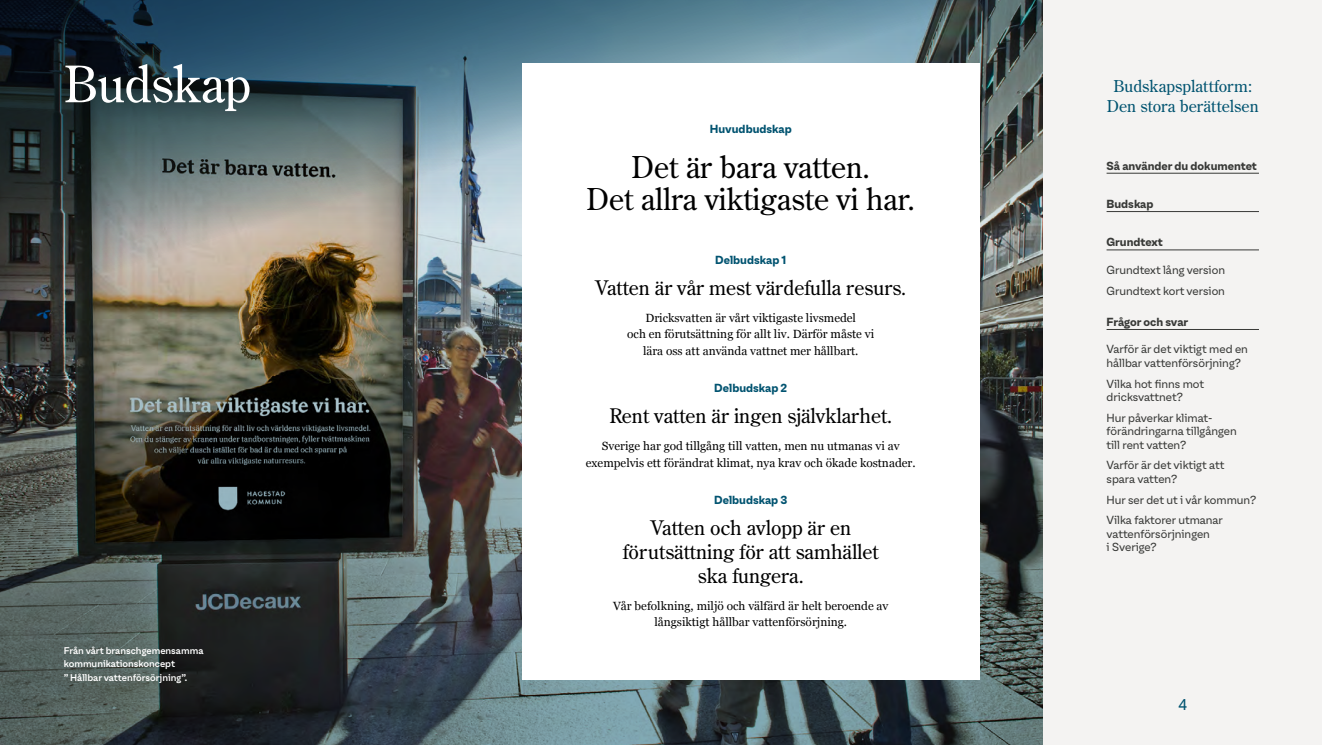
<style>
.page{position:relative;width:1322px;height:745px;background:#fff}
.page>*{position:absolute;margin:0;border:0;box-sizing:border-box;transform-origin:0 0}
.Rubrik_1__Innehållsf{font:50px "Century Old Style Std";letter-spacing:-.01em;color:#fff}
.Dekoration_Century{font:30px/32.5px "Century Old Style Std";color:#000;text-align:center}
.Dekoration_Century_s{font:20px/24px "Century Old Style Std";color:#000;text-align:center}
.t1{font:16.25px/20px "Century Old Style Std";color:#005370;text-align:center}
.t2{font:15px "Oli Grotesk L";color:#005370}
.Brödtext{font:11.88px/16.2px "Georgia";color:#000;text-align:center}
.t3{font:11.25px/13.5px "Oli Grotesk L";color:#383937}
.t4{font:700 11.25px "Oli Grotesk L";color:#383937}
.Rubrik_3__inte_inneh{font:700 11.25px "Oli Grotesk L";color:#005370}
.t5{font:500 9.38px/13.8px "Oli Grotesk L";color:#fff}
</style>
<div class="page">
<svg style="left:0;top:398px;width:1043px;height:346px;background:#3b4343"></svg>
<img style="left:0;top:0;width:1043px;height:398px">
<div style="left:522px;top:64px;width:458px;height:615px;background:#fff"></div>
<div style="left:1043px;top:0;width:279px;height:744px;background:#f4f3f2"></div>
<hr style="left:1106px;top:173px;width:153px;height:1px;background:#383937">
<hr style="left:1106px;top:211px;width:153px;height:1px;background:#383937">
<hr style="left:1106px;top:249px;width:153px;height:1px;background:#383937">
<hr style="left:1106px;top:329px;width:153px;height:1px;background:#383937">
<p class="Rubrik_1__Innehållsf" style="left:64px;top:52px;width:188px">Budskap</p>
<p class="t5" style="left:64px;top:642px;width:141px">Från vårt branschgemensamma kommunikationskoncept<br>” Hållbar vattenförsörjning”.</p>
<p class="Rubrik_3__inte_inneh" style="left:710px;top:121px;width:83px">Huvudbudskap</p>
<p class="Dekoration_Century" style="left:586px;top:150px;width:330px">Det är bara vatten.<br>Det allra viktigaste vi har.</p>
<p class="Rubrik_3__inte_inneh" style="left:715px;top:251px;width:72px">Delbudskap 1</p>
<p class="Dekoration_Century_s" style="left:595px;top:275px;width:313px">Vatten är vår mest värdefulla resurs.</p>
<p class="Brödtext" style="left:627px;top:309px;width:248px">Dricksvatten är vårt viktigaste livsmedel<br>och en förutsättning för allt liv. Därför måste vi lära oss att använda vattnet mer hållbart.</p>
<p class="Rubrik_3__inte_inneh" style="left:714px;top:379px;width:74px">Delbudskap 2</p>
<p class="Dekoration_Century_s" style="left:609px;top:403px;width:284px">Rent vatten är ingen självklarhet.</p>
<p class="Brödtext" style="left:586px;top:437px;width:331px">Sverige har god tillgång till vatten, men nu utmanas vi av exempelvis ett förändrat klimat, nya krav och ökade kostnader.</p>
<p class="Rubrik_3__inte_inneh" style="left:714px;top:491px;width:75px">Delbudskap 3</p>
<p class="Dekoration_Century_s" style="left:623px;top:515px;width:257px">Vatten och avlopp är en förutsättning för att samhället ska fungera.</p>
<p class="Brödtext" style="left:613px;top:597px;width:277px">Vår befolkning, miljö och välfärd är helt beroende av långsiktigt hållbar vattenförsörjning.</p>
<h3 class="t1" style="left:1107px;top:76px;width:153px">Budskapsplattform:<br>Den stora berättelsen</h3>
<p class="t4" style="left:1106px;top:157px;width:152px">Så använder du dokumentet</p>
<p class="t4" style="left:1106px;top:195px;width:48px">Budskap</p>
<p class="t4" style="left:1106px;top:233px;width:58px">Grundtext</p>
<p class="t3" style="left:1106px;top:258px;width:120px;line-height:20.6px">Grundtext lång version<br>Grundtext kort version</p>
<p class="t4" style="left:1106px;top:313px;width:83px">Frågor och svar</p>
<p class="t3" style="left:1106px;top:341px;width:143px">Varför är det viktigt med en hållbar vattenförsörjning?</p>
<p class="t3" style="left:1106px;top:375px;width:99px">Vilka hot finns mot dricksvattnet?</p>
<p class="t3" style="left:1106px;top:410px;width:132px">Hur påverkar klimat&shy;förändringarna tillgången till rent vatten?</p>
<p class="t3" style="left:1106px;top:457px;width:119px">Varför är det viktigt att spara vatten?</p>
<p class="t3" style="left:1106px;top:488px;width:151px;line-height:20.6px">Hur ser det ut i vår kommun?<br>Vilka faktorer utmanar</p>
<p class="t3" style="left:1106px;top:525px;width:105px">vattenförsörjningen i Sverige?</p>
<p class="t2" style="left:1178px;top:692px;width:10px">4</p>
</div>
